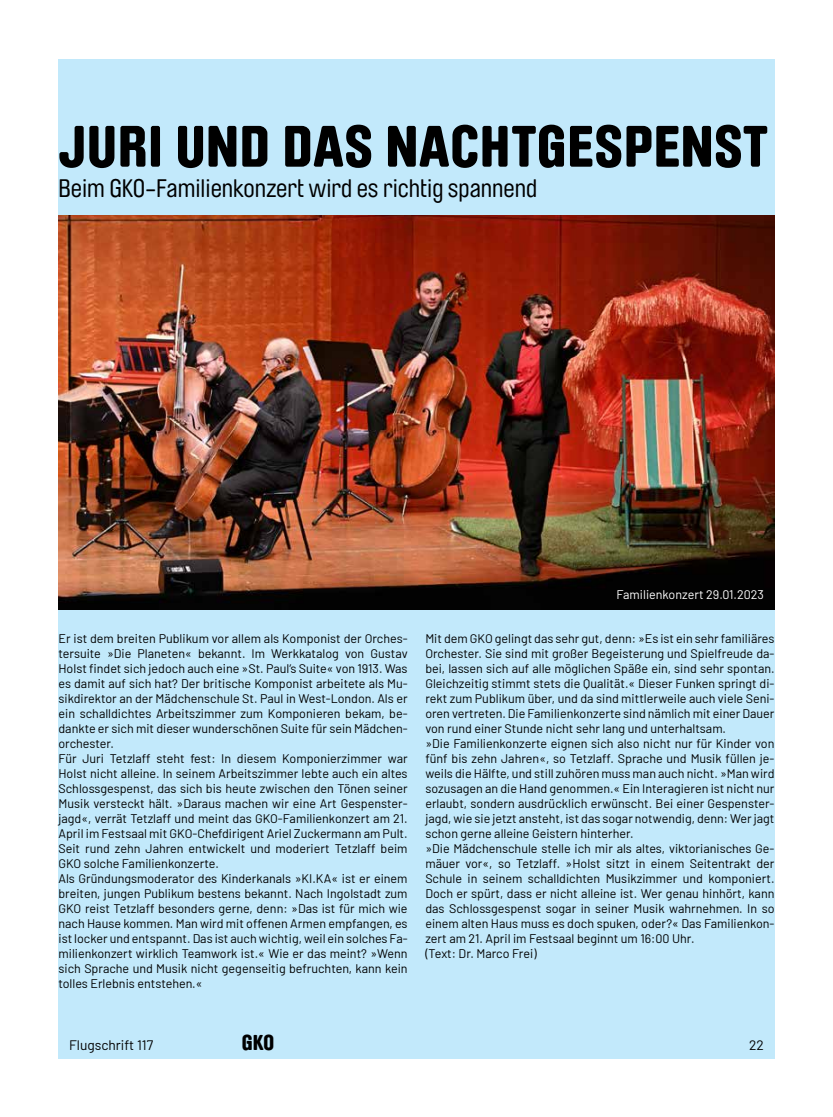
<style>
.page{position:relative;width:833px;height:1117px;background:#fff}
.page>*{position:absolute;margin:0;border:0;box-sizing:border-box;transform-origin:0 0}
.t1{font:900 57.5px "Brauer Neue Std";letter-spacing:.015em;color:#000}
.t2{font:25px "Brauer Neue Std";color:#000}
.t3{font:900 21.25px "Brauer Neue Std";color:#000}
.t4{font:13.75px "Barlow";color:#000}
.t5{font:12.5px/15px "Barlow";color:#000}
.t6{font:12.5px "Barlow";color:#fff}
</style>
<div class="page">
<div style="left:58px;top:58px;width:716px;height:1000px;background:#c2e9fb"></div>
<img style="left:58px;top:215px;width:716px;height:394px">
<h1 class="t1" style="left:59px;top:113px;width:711px">JURI UND DAS NACHTGESPENST</h1>
<h2 class="t2" style="left:58px;top:174px;width:480px">Beim GKO-Familienkonzert wird es richtig spannend</h2>
<p class="t5" style="left:58px;top:630px;width:351px">Er ist dem breiten Publikum vor allem als Komponist der Orches&shy;tersuite »Die Planeten« bekannt. Im Werkkatalog von Gustav Holst findet sich jedoch auch eine »St. Paul‘s Suite« von 1913. Was es damit auf sich hat? Der britische Komponist arbeitete als Mu&shy;sikdirektor an der Mädchenschule St. Paul in West-London. Als er ein schalldichtes Arbeitszimmer zum Komponieren bekam, be&shy;dankte er sich mit dieser wunderschönen Suite für sein Mädchen&shy;orchester.<br>Für Juri Tetzlaff steht fest: In diesem Komponierzimmer war Holst nicht alleine. In seinem Arbeitszimmer lebte auch ein altes Schlossgespenst, das sich bis heute zwischen den Tönen seiner Musik versteckt hält. »Daraus machen wir eine Art Gespenster&shy;jagd«, verrät Tetzlaff und meint das GKO-Familienkonzert am 21.<br>April im Festsaal mit GKO-Chefdirigent Ariel Zuckermann am Pult.<br>Seit rund zehn Jahren entwickelt und moderiert Tetzlaff beim GKO solche Familienkonzerte.<br>Als Gründungsmoderator des Kinderkanals »KI.KA« ist er einem breiten, jungen Publikum bestens bekannt. Nach Ingolstadt zum GKO reist Tetzlaff besonders gerne, denn: »Das ist für mich wie nach Hause kommen. Man wird mit offenen Armen empfangen, es ist locker und entspannt. Das ist auch wichtig, weil ein solches Fa&shy;milienkonzert wirklich Teamwork ist.« Wie er das meint? »Wenn sich Sprache und Musik nicht gegenseitig befruchten, kann kein tolles Erlebnis entstehen.«</p>
<p class="t6" style="left:616px;top:585px;width:149px">Familienkonzert 29.01.2023</p>
<p class="t5" style="left:425px;top:630px;width:351px">Mit dem GKO gelingt das sehr gut, denn: »Es ist ein sehr familiäres Orchester. Sie sind mit großer Begeisterung und Spielfreude da&shy;bei, lassen sich auf alle möglichen Späße ein, sind sehr spontan.<br>Gleichzeitig stimmt stets die Qualität.« Dieser Funken springt di&shy;rekt zum Publikum über, und da sind mittlerweile auch viele Seni&shy;oren vertreten. Die Familienkonzerte sind nämlich mit einer Dauer von rund einer Stunde nicht sehr lang und unterhaltsam.<br>»Die Familienkonzerte eignen sich also nicht nur für Kinder von fünf bis zehn Jahren«, so Tetzlaff. Sprache und Musik füllen je&shy;weils die Hälfte, und still zuhören muss man auch nicht. »Man wird sozusagen an die Hand genommen.« Ein Interagieren ist nicht nur erlaubt, sondern ausdrücklich erwünscht. Bei einer Gespenster&shy;jagd, wie sie jetzt ansteht, ist das sogar notwendig, denn: Wer jagt schon gerne alleine Geistern hinterher.<br>»Die Mädchenschule stelle ich mir als altes, viktorianisches Ge&shy;mäuer vor«, so Tetzlaff. »Holst sitzt in einem Seitentrakt der Schule in seinem schalldichten Musikzimmer und komponiert.<br>Doch er spürt, dass er nicht alleine ist. Wer genau hinhört, kann das Schlossgespenst sogar in seiner Musik wahrnehmen. In so einem alten Haus muss es doch spuken, oder?« Das Familienkon&shy;zert am 21. April im Festsaal beginnt um 16:00 Uhr.<br>(Text: Dr. Marco Frei)</p>
<p class="t4" style="left:69px;top:1034px;width:86px">Flugschrift 117</p>
<h3 class="t3" style="left:242px;top:1029px;width:34px">GKO</h3>
<p class="t4" style="left:749px;top:1034px;width:16px">22</p>
</div>
